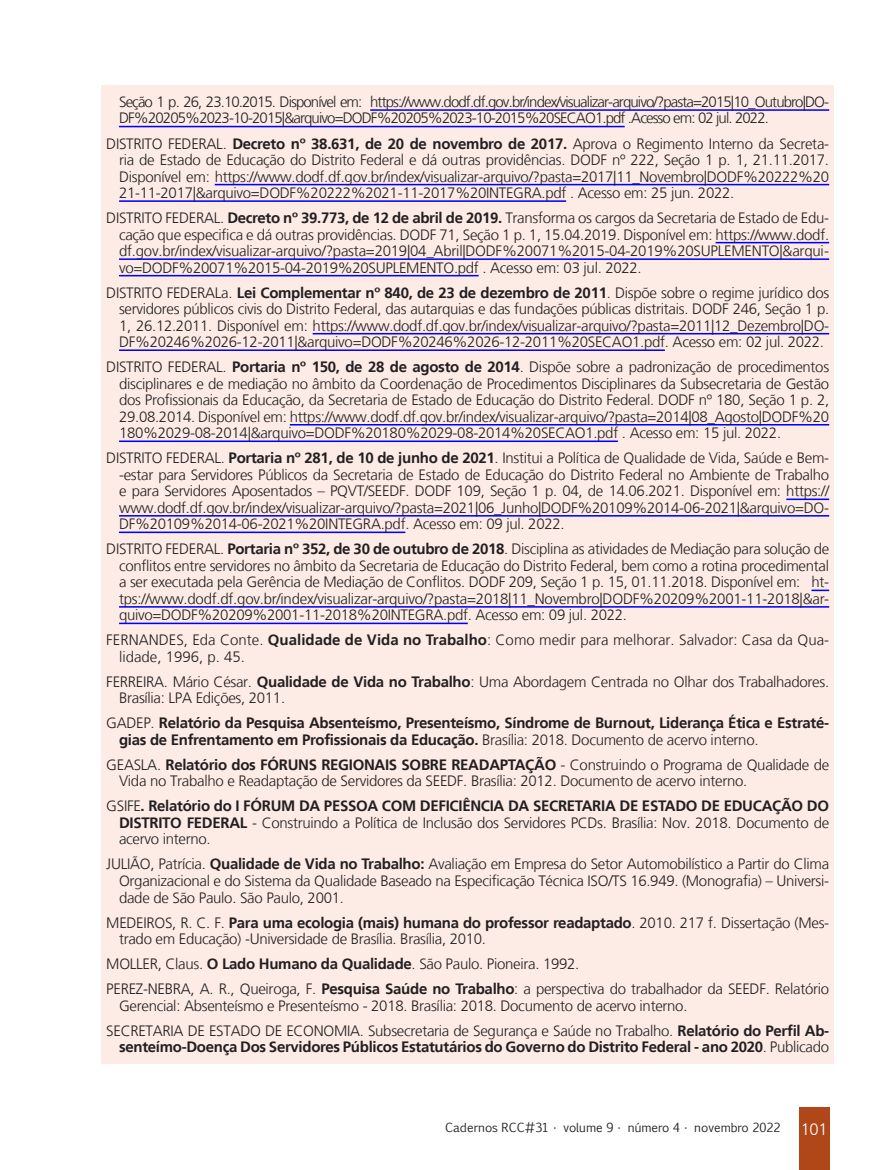
<style>
.page{position:relative;width:893px;height:1170px;background:#fff}
.page>*{position:absolute;margin:0;border:0;box-sizing:border-box;transform-origin:0 0}
.Referências__10{font:300 15px/16.5px "Frutiger LT";letter-spacing:-.02em;color:#231f20;text-align:justify}
.Referências__10-2{font:700 15px/16.5px "Frutiger LT";letter-spacing:-.02em;color:#231f20}
.Referências__10-3{font:300 15px/16.5px "Frutiger LT";letter-spacing:-.06em;color:#231f20}
.Referências__10-4{font:300 15px/16.5px "Frutiger LT";color:#231f20}
.t1{font:12px "Euphemia CAS";color:#231f20}
.s1{font-weight:700}
.s2{font-weight:300}
.s3{font-family:"Frutiger LT";font-weight:300;font-size:16.5px;color:#fff}
</style>
<div class="page">
<div style="left:799px;top:1107px;width:30px;height:62px;background:#b04719"></div>
<div style="left:102px;top:85px;width:732px;height:978px;background:#fdece6"></div>
<hr style="left:370px;top:109px;width:459px;height:2px;background:#00f">
<hr style="left:119px;top:126px;width:506px;height:1px;background:#00f">
<hr style="left:215px;top:184px;width:614px;height:1px;background:#00f">
<hr style="left:119px;top:200px;width:447px;height:2px;background:#00f">
<hr style="left:716px;top:242px;width:113px;height:1px;background:#00f">
<hr style="left:119px;top:258px;width:710px;height:2px;background:#00f">
<hr style="left:119px;top:275px;width:360px;height:1px;background:#00f">
<hr style="left:313px;top:333px;width:516px;height:1px;background:#00f">
<hr style="left:119px;top:349px;width:546px;height:2px;background:#00f">
<hr style="left:290px;top:424px;width:539px;height:1px;background:#00f">
<hr style="left:119px;top:440px;width:499px;height:2px;background:#00f">
<hr style="left:786px;top:498px;width:43px;height:2px;background:#00f">
<hr style="left:119px;top:515px;width:710px;height:1px;background:#00f">
<hr style="left:119px;top:531px;width:286px;height:2px;background:#00f">
<svg style="left:811px;top:589px;width:18px;height:2px"></svg>
<hr style="left:119px;top:606px;width:710px;height:1px;background:#00f">
<hr style="left:119px;top:622px;width:349px;height:2px;background:#00f">
<p class="Referências__10-3" style="left:119px;top:94px;width:712px">Seção 1 p. 26, 23.10.2015. Disponível em: https://www.dodf.df.gov.br/index/visualizar-arquivo/?pasta=2015|10_Outubro|DO-<br>DF%20205%2023-10-2015|&amp;arquivo=DODF%20205%2023-10-2015%20SECAO1.pdf .Acesso em: 02 jul. 2022.</p>
<p class="Referências__10" style="left:119px;top:135px;width:712px;text-indent:-13px">DISTRITO FEDERAL. <span class="s1">Decreto nº 38.631, de 20 de novembro de 2017.</span> Aprova o Regimento Interno da Secreta&shy;ria de Estado de Educação do Distrito Federal e dá outras providências. DODF nº 222, Seção 1 p. 1, 21.11.2017.<br>Disponível em: https://www.dodf.df.gov.br/index/visualizar-arquivo/?pasta=2017|11_Novembro|DODF%20222%20<br>21-11-2017|&amp;arquivo=DODF%20222%2021-11-2017%20INTEGRA.pdf . Acesso em: 25 jun. 2022.</p>
<p class="Referências__10" style="left:119px;top:210px;width:712px;text-indent:-13px">DISTRITO FEDERAL. <span class="s1">Decreto nº 39.773, de 12 de abril de 2019.</span> Transforma os cargos da Secretaria de Estado de Edu&shy;cação que especifica e dá outras providências. DODF 71, Seção 1 p. 1, 15.04.2019. Disponível em: https://www.dodf. df.gov.br/index/visualizar-arquivo/?pasta=2019|04_Abril|DODF%20071%2015-04-2019%20SUPLEMENTO|&amp;arqui&shy;vo=DODF%20071%2015-04-2019%20SUPLEMENTO.pdf . Acesso em: 03 jul. 2022.</p>
<p class="Referências__10" style="left:119px;top:284px;width:712px;text-indent:-13px">DISTRITO FEDERALa. <span class="s1">Lei Complementar nº 840, de 23 de dezembro de 2011</span>. Dispõe sobre o regime jurídico dos servidores públicos civis do Distrito Federal, das autarquias e das fundações públicas distritais. DODF 246, Seção 1 p.<br>1, 26.12.2011. Disponível em: https://www.dodf.df.gov.br/index/visualizar-arquivo/?pasta=2011|12_Dezembro|DO-DF%20246%2026-12-2011|&amp;arquivo=DODF%20246%2026-12-2011%20SECAO1.pdf. Acesso em: 02 jul. 2022.</p>
<p class="Referências__10" style="left:119px;top:359px;width:712px;text-indent:-13px">DISTRITO FEDERAL. <span class="s1">Portaria nº 150, de 28 de agosto de 2014</span>. Dispõe sobre a padronização de procedimentos disciplinares e de mediação no âmbito da Coordenação de Procedimentos Disciplinares da Subsecretaria de Gestão dos Profissionais da Educação, da Secretaria de Estado de Educação do Distrito Federal. DODF nº 180, Seção 1 p. 2, 29.08.2014. Disponível em: https://www.dodf.df.gov.br/index/visualizar-arquivo/?pasta=2014|08_Agosto|DODF%20<br>180%2029-08-2014|&amp;arquivo=DODF%20180%2029-08-2014%20SECAO1.pdf . Acesso em: 15 jul. 2022.</p>
<p class="Referências__10" style="left:119px;top:450px;width:712px;text-indent:-13px">DISTRITO FEDERAL. <span class="s1">Portaria nº 281, de 10 de junho de 2021</span>. Institui a Política de Qualidade de Vida, Saúde e Bem--estar para Servidores Públicos da Secretaria de Estado de Educação do Distrito Federal no Ambiente de Trabalho e para Servidores Aposentados – PQVT/SEEDF. DODF 109, Seção 1 p. 04, de 14.06.2021. Disponível em: https:// www.dodf.df.gov.br/index/visualizar-arquivo/?pasta=2021|06_Junho|DODF%20109%2014-06-2021|&amp;arquivo=DO-DF%20109%2014-06-2021%20INTEGRA.pdf. Acesso em: 09 jul. 2022.</p>
<p class="Referências__10" style="left:119px;top:541px;width:712px;text-indent:-13px">DISTRITO FEDERAL. <span class="s1">Portaria nº 352, de 30 de outubro de 2018</span>. Disciplina as atividades de Mediação para solução de conflitos entre servidores no âmbito da Secretaria de Educação do Distrito Federal, bem como a rotina procedimental a ser executada pela Gerência de Mediação de Conflitos. DODF 209, Seção 1 p. 15, 01.11.2018. Disponível em: ht&shy;tps://www.dodf.df.gov.br/index/visualizar-arquivo/?pasta=2018|11_Novembro|DODF%20209%2001-11-2018|&amp;ar&shy;quivo=DODF%20209%2001-11-2018%20INTEGRA.pdf. Acesso em: 09 jul. 2022.</p>
<p class="Referências__10-4" style="left:119px;top:632px;width:712px;text-indent:-13px">FERNANDES, Eda Conte. <span class="s1">Qualidade de Vida no Trabalho</span>: Como medir para melhorar. Salvador: Casa da Qua&shy;lidade, 1996, p. 45.</p>
<p class="Referências__10" style="left:119px;top:673px;width:712px;text-indent:-13px">FERREIRA. Mário César. <span class="s1">Qualidade de Vida no Trabalho</span>: Uma Abordagem Centrada no Olhar dos Trabalhadores.<br>Brasília: LPA Edições, 2011.</p>
<p class="Referências__10-2" style="left:119px;top:715px;width:712px;text-indent:-13px"><span class="s2">GADEP.</span> Relatório da Pesquisa Absenteísmo, Presenteísmo, Síndrome de Burnout, Liderança Ética e Estraté&shy;gias de Enfrentamento em Profissionais da Educação. <span class="s2">Brasília: 2018. Documento de acervo interno.</span></p>
<p class="Referências__10" style="left:119px;top:756px;width:712px;text-indent:-13px">GEASLA. <span class="s1">Relatório dos FÓRUNS REGIONAIS SOBRE READAPTAÇÃO</span> - Construindo o Programa de Qualidade de<br>Vida no Trabalho e Readaptação de Servidores da SEEDF. Brasília: 2012. Documento de acervo interno.</p>
<p class="Referências__10" style="left:119px;top:798px;width:712px;text-indent:-13px">GSIFE<span class="s1">. Relatório do I FÓRUM DA PESSOA COM DEFICIÊNCIA DA SECRETARIA DE ESTADO DE EDUCAÇÃO DO DISTRITO FEDERAL</span> - Construindo a Política de Inclusão dos Servidores PCDs. Brasília: Nov. 2018. Documento de acervo interno.</p>
<p class="Referências__10" style="left:119px;top:856px;width:712px;text-indent:-13px">JULIÃO, Patrícia. <span class="s1">Qualidade de Vida no Trabalho:</span> Avaliação em Empresa do Setor Automobilístico a Partir do Clima Organizacional e do Sistema da Qualidade Baseado na Especificação Técnica ISO/TS 16.949. (Monografia) – Universi&shy;dade de São Paulo. São Paulo, 2001.</p>
<p class="Referências__10" style="left:119px;top:914px;width:712px;text-indent:-13px">MEDEIROS, R. C. F. <span class="s1">Para uma ecologia (mais) humana do professor readaptado</span>. 2010. 217 f. Dissertação (Mes&shy;trado em Educação) -Universidade de Brasília. Brasília, 2010.</p>
<p class="Referências__10" style="left:106px;top:955px;width:475px">MOLLER, Claus. <span class="s1">O Lado Humano da Qualidade</span>. São Paulo. Pioneira. 1992.</p>
<p class="Referências__10" style="left:119px;top:980px;width:712px;text-indent:-13px">PEREZ-NEBRA, A. R., Queiroga, F. <span class="s1">Pesquisa Saúde no Trabalho</span>: a perspectiva do trabalhador da SEEDF. Relatório<br>Gerencial: Absenteísmo e Presenteísmo - 2018. Brasília: 2018. Documento de acervo interno.</p>
<p class="Referências__10-2" style="left:106px;top:1022px;width:724px;text-align:right"><span class="s2">SECRETARIA DE ESTADO DE ECONOMIA. Subsecretaria de Segurança e Saúde no Trabalho.</span> Relatório do Perfil Ab&shy;senteímo-Doença Dos Servidores Públicos Estatutários do Governo do Distrito Federal - ano 2020<span class="s2">. Publicado</span></p>
<p class="t1" style="left:445px;top:1119px;width:384px">Cadernos RCC#31 • volume 9 • número 4 • novembro 2022 <span class="s3">101</span></p>
</div>
